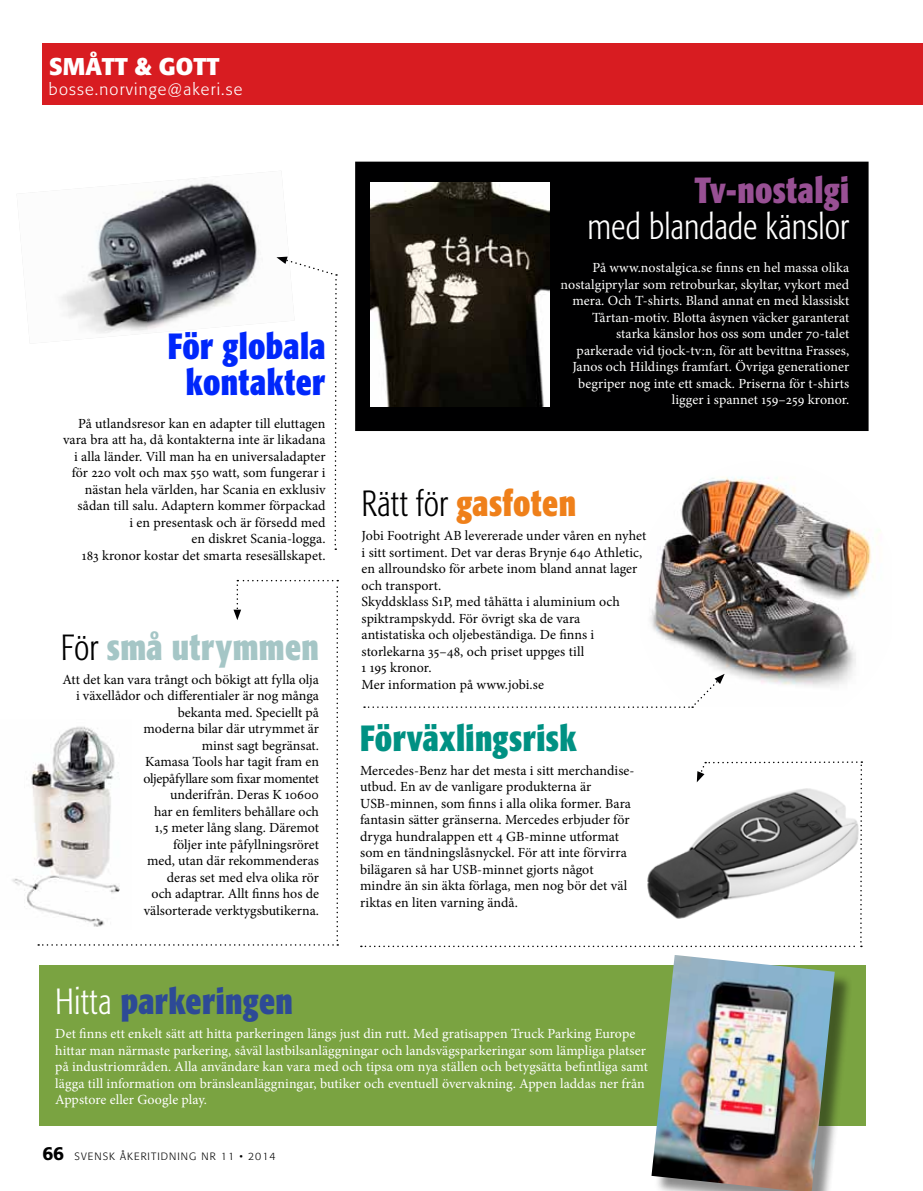
<style>
.page{position:relative;width:923px;height:1191px;background:#fff}
.page>*{position:absolute;margin:0;border:0;box-sizing:border-box;transform-origin:0 0}
.t1{font:700 36px/36px "Formata OT Condenced";letter-spacing:.01em;color:#0027fb;text-align:center;scale:.93 1}
.t2{font:300 36px "Formata OT Condenced";color:#fff;scale:.93 1}
.t3{font:700 36px "Formata OT Condenced";letter-spacing:.01em;color:#2d4a96;scale:.93 1}
.t4{font:700 36px "Formata OT Condenced";letter-spacing:.005em;color:#ef801a;scale:.93 1}
.t5{font:700 36px "Formata OT Condenced";letter-spacing:.01em;color:#009183;scale:.93 1}
.t6{font:700 36px "Formata OT Condenced";letter-spacing:.015em;color:#a5c6c6;scale:.93 1}
.t7{font:700 36px "Formata OT Condenced";letter-spacing:.005em;color:#985094;scale:.93 1}
.t8{font:700 24px "Formata OT";color:#fff}
.t9{font:300 16.5px "Formata OT";letter-spacing:.07em;color:#fff}
.t10{font:13.95px/16.5px "Minion Pro";color:#000001;text-align:right}
.t11{font:13.95px/16.5px "Minion Pro";letter-spacing:.005em;color:#fff}
.t12{font:300 10.5px "Formata OT";letter-spacing:.1em;color:#000001}
.s1{font-weight:300;color:#000001}
.s2{font-weight:300;color:#fff}
.s3{font-weight:500;font-size:18.75px}
</style>
<div class="page">
<div style="left:356px;top:162px;width:512px;height:268px;background:#000001"></div>
<div style="left:355px;top:162px;width:513px;height:269px;border:2px solid #000001"></div>
<div style="left:40px;top:965px;width:826px;height:160px;background:#7aa341"></div>
<div style="left:42px;top:43px;width:881px;height:61px;background:#d81c21"></div>
<svg style="left:361px;top:761px;width:501px;height:186px"></svg>
<img style="left:645px;top:787px;width:213px;height:133px">
<svg style="left:38px;top:580px;width:300px;height:365px"></svg>
<img style="left:61px;top:177px;width:227px;height:156px">
<img style="left:370px;top:183px;width:179px;height:223px">
<svg style="left:276px;top:257px;width:61px;height:293px"></svg>
<div style="left:653px;top:957px;width:198px;height:234px;background:#000001;opacity:.45"></div>
<img style="left:651px;top:955px;width:184px;height:236px">
<img style="left:12px;top:719px;width:120px;height:210px">
<img style="left:650px;top:476px;width:231px;height:211px">
<svg style="left:364px;top:674px;width:360px;height:34px"></svg>
<h2 class="t8" style="left:49px;top:52px;width:172px">SMÅTT &amp; GOTT</h2>
<p class="t9" style="left:49px;top:80px;width:195px">bosse.norvinge@akeri.se</p>
<h1 class="t1" style="left:168px;top:328px;width:171px">För globala kontakter</h1>
<p class="t10" style="left:63px;top:415px;width:264px">På utlandsresor kan en adapter till eluttagen vara bra att ha, då kontakterna inte är likadana i alla länder. Vill man ha en universaladapter för 220 volt och max 550 watt, som fungerar i nästan hela världen, har Scania en exklusiv sådan till salu. Adaptern kommer förpackad<br>i en presentask och är försedd med<br>en diskret Scania-logga.<br>183 kronor kostar det smarta resesällskapet.</p>
<h1 class="t6" style="left:61px;top:624px;width:279px"><span class="s1">För</span> små utrymmen</h1>
<p class="t10" style="left:63px;top:671px;width:258px">Att det kan vara trångt och bökigt att fylla olja i växellådor och differentialer är nog många bekanta med. Speciellt på<br>moderna bilar där utrymmet är<br>minst sagt begränsat.<br>Kamasa Tools har tagit fram en<br>oljepåfyllare som fixar momentet<br>underifrån. Deras K 10600<br>har en femliters behållare och<br>1,5 meter lång slang. Däremot<br>följer inte påfyllningsröret<br>med, utan där rekommenderas<br>deras set med elva olika rör<br>och adaptrar. Allt finns hos de<br>välsorterade verktygsbutikerna.</p>
<h1 class="t7" style="left:694px;top:168px;width:168px">Tv-nostalgi</h1>
<h1 class="t2" style="left:587px;top:206px;width:283px">med blandade känslor</h1>
<p class="t11" style="left:560px;top:260px;width:290px;text-align:right">På www.nostalgica.se finns en hel massa olika nostalgiprylar som retroburkar, skyltar, vykort med mera. Och T-shirts. Bland annat en med klassiskt Tårtan-motiv. Blotta åsynen väcker garanterat starka känslor hos oss som under 70-talet parkerade vid tjock-tv:n, för att bevittna Frasses, Janos och Hildings framfart. Övriga generationer begriper nog inte ett smack. Priserna för t-shirts ligger i spannet 159–259 kronor.</p>
<h1 class="t4" style="left:362px;top:481px;width:232px"><span class="s1">Rätt för</span> gasfoten</h1>
<p class="t10" style="left:362px;top:528px;width:286px;text-align:left">Jobi Footright AB levererade under våren en nyhet i sitt sortiment. Det var deras Brynje 640 Athletic, en allroundsko för arbete inom bland annat lager och transport.<br>Skyddsklass S1P, med tåhätta i aluminium och spiktrampskydd. För övrigt ska de vara antistatiska och oljebeständiga. De finns i storlekarna 35–48, och priset uppges till<br>1 195 kronor.<br>Mer information på www.jobi.se</p>
<h1 class="t5" style="left:360px;top:715px;width:234px">Förväxlingsrisk</h1>
<p class="t10" style="left:360px;top:762px;width:274px;text-align:left">Mercedes-Benz har det mesta i sitt merchandise&shy;utbud. En av de vanligare produkterna är USB-minnen, som finns i alla olika former. Bara fantasin sätter gränserna. Mercedes erbjuder för dryga hundralappen ett 4 GB-minne utformat som en tändningslåsnyckel. För att inte förvirra bilägaren så har USB-minnet gjorts något mindre än sin äkta förlaga, men nog bör det väl riktas en liten varning ändå.</p>
<h1 class="t3" style="left:55px;top:979px;width:257px"><span class="s2">Hitta</span> parkeringen</h1>
<p class="t11" style="left:55px;top:1025px;width:594px">Det finns ett enkelt sätt att hitta parkeringen längs just din rutt. Med gratisappen Truck Parking Europe hittar man närmaste parkering, såväl lastbilsanläggningar och landsvägsparkeringar som lämpliga platser på industriområden. Alla användare kan vara med och tipsa om nya ställen och betygsätta befintliga samt lägga till information om bränsleanläggningar, butiker och eventuell övervakning. Appen laddas ner från Appstore eller Google play.</p>
<p class="t12" style="left:43px;top:1150px;width:235px"><span class="s3">66</span> SVENSK ÅKERITIDNING NR 11 • 2014</p>
</div>
